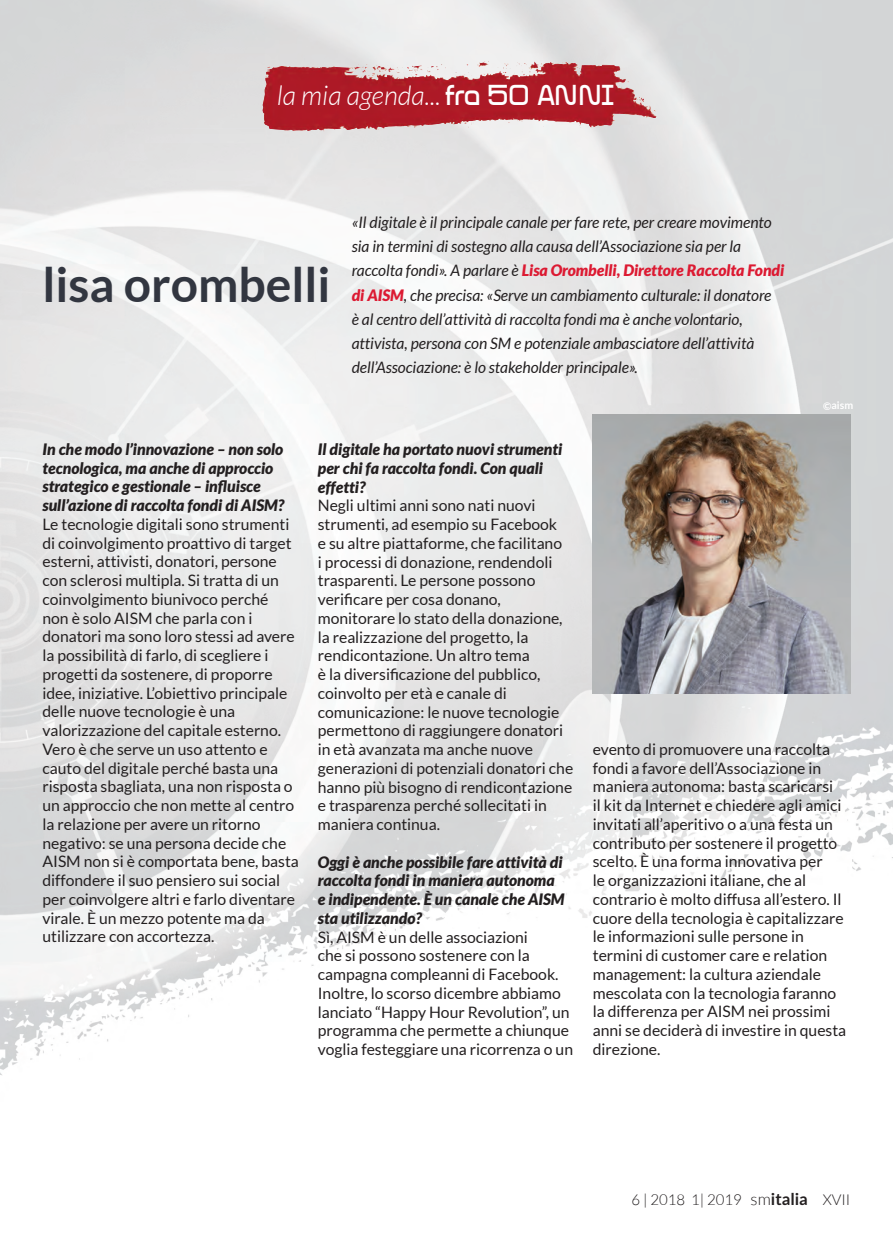
<style>
.page{position:relative;width:893px;height:1255px;background:#fff}
.page>*{position:absolute;margin:0;border:0;box-sizing:border-box;transform-origin:0 0}
.t1{font:700 48px "Lato";color:#323640}
.t2{font:italic 300 27px "Lato";color:#fff}
.t3{font:15.75px/18.8px "Lato";color:#231f20}
.t4{font:italic 15.75px/24px "Lato";letter-spacing:-.005em;color:#231f20}
.t5{font:italic 900 15.75px/18.8px "Lato";color:#231f20}
.t6{font:300 15px "Lato";color:#231f20}
.t7{font:700 10.5px "Lato";color:#fff}
.s1{font-family:"Glitch Slap";font-weight:400;font-style:normal;font-size:30px}
.s2{font-weight:900;color:#dc1a32}
.s3{font-size:16.5px}
.s4{font-weight:700;font-size:16.5px}
</style>
<div class="page">
<img style="left:0;top:0;width:893px;height:1075px">
<img style="left:593px;top:415px;width:257px;height:278px">
<img style="left:416px;top:61px;width:134px;height:19px">
<h2 class="t2" style="left:277px;top:81px;width:341px">la mia agenda... <span class="s1">fra 50 ANNI</span></h2>
<h2 class="t2" style="left:372px;top:81px;width:27px">ne</h2>
<h1 class="t1" style="left:43px;top:257px;width:289px">lisa orombelli</h1>
<p class="t4" style="left:352px;top:211px;width:434px">«Il digitale è il principale canale per fare rete, per creare movimento sia in termini di sostegno alla causa dell’Associazione sia per la raccolta fondi». A parlare è <span class="s2">Lisa Orombelli, Direttore Raccolta Fondi di AISM</span>, che precisa: «Serve un cambiamento culturale: il donatore<br>è al centro dell’attività di raccolta fondi ma è anche volontario, attivista, persona con SM e potenziale ambasciatore dell’attività dell’Associazione: è lo stakeholder principale».</p>
<p class="t7" style="left:823px;top:399px;width:32px">©aism</p>
<p class="t5" style="left:43px;top:440px;width:243px">In che modo l’innovazione – non solo tecnologica, ma anche di approccio strategico e gestionale – influisce sull’azione di raccolta fondi di AISM?</p>
<p class="t3" style="left:43px;top:514px;width:258px">Le tecnologie digitali sono strumenti di coinvolgimento proattivo di target esterni, attivisti, donatori, persone con sclerosi multipla. Si tratta di un coinvolgimento biunivoco perché<br>non è solo AISM che parla con i donatori ma sono loro stessi ad avere la possibilità di farlo, di scegliere i progetti da sostenere, di proporre idee, iniziative. L’obiettivo principale delle nuove tecnologie è una valorizzazione del capitale esterno.<br>Vero è che serve un uso attento e cauto del digitale perché basta una risposta sbagliata, una non risposta o un approccio che non mette al centro la relazione per avere un ritorno negativo: se una persona decide che AISM non si è comportata bene, basta diffondere il suo pensiero sui social per coinvolgere altri e farlo diventare virale. È un mezzo potente ma da utilizzare con accortezza.</p>
<p class="t5" style="left:318px;top:440px;width:246px">Il digitale ha portato nuovi strumenti per chi fa raccolta fondi. Con quali effetti?</p>
<p class="t3" style="left:318px;top:496px;width:257px">Negli ultimi anni sono nati nuovi strumenti, ad esempio su Facebook<br>e su altre piattaforme, che facilitano<br>i processi di donazione, rendendoli trasparenti. Le persone possono verificare per cosa donano, monitorare lo stato della donazione, la realizzazione del progetto, la rendicontazione. Un altro tema<br>è la diversificazione del pubblico, coinvolto per età e canale di comunicazione: le nuove tecnologie permettono di raggiungere donatori in età avanzata ma anche nuove generazioni di potenziali donatori che hanno più bisogno di rendicontazione e trasparenza perché sollecitati in maniera continua.</p>
<p class="t5" style="left:318px;top:852px;width:248px">Oggi è anche possibile fare attività di raccolta fondi in maniera autonoma e indipendente. È un canale che AISM sta utilizzando?</p>
<p class="t3" style="left:318px;top:927px;width:257px">Sì, AISM è un delle associazioni<br>che si possono sostenere con la campagna compleanni di Facebook.<br>Inoltre, lo scorso dicembre abbiamo lanciato “Happy Hour Revolution”, un programma che permette a chiunque voglia festeggiare una ricorrenza o un</p>
<p class="t3" style="left:593px;top:739px;width:255px">evento di promuovere una raccolta fondi a favore dell’Associazione in maniera autonoma: basta scaricarsi<br>il kit da Internet e chiedere agli amici invitati all’aperitivo o a una festa un contributo per sostenere il progetto scelto. È una forma innovativa per<br>le organizzazioni italiane, che al contrario è molto diffusa all’estero. Il cuore della tecnologia è capitalizzare le informazioni sulle persone in termini di customer care e relation management: la cultura aziendale mescolata con la tecnologia faranno la differenza per AISM nei prossimi anni se deciderà di investire in questa direzione.</p>
<p class="t6" style="left:631px;top:1191px;width:178px">6 | 2018 1| 2019 <span class="s3">sm</span><span class="s4">italia</span></p>
<p class="t6" style="left:823px;top:1191px;width:29px">XVII</p>
</div>
